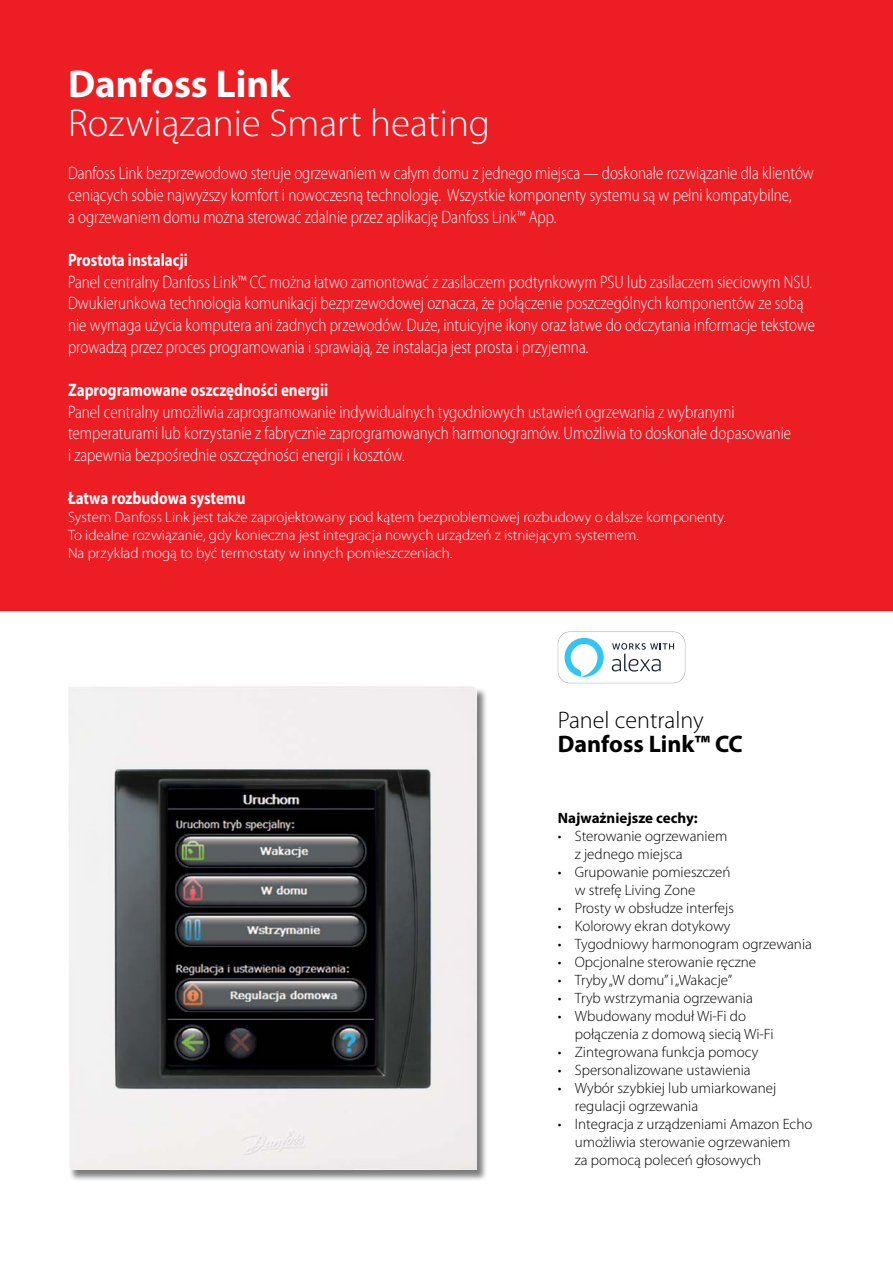
<style>
.page{position:relative;width:893px;height:1263px;background:#fff}
.page>*{position:absolute;margin:0;border:0;box-sizing:border-box;transform-origin:0 0}
.t1{font:300 39px "Myriad Pro";color:#fff}
.t2{font:700 39px "Myriad Pro";color:#fff}
.t3{font:300 24px "Myriad Pro";color:#000}
.t4{font:700 24px "Myriad Pro";color:#000}
.t5{font:300 18px/21.6px "Myriad Pro";color:#fff;scale:.83 1}
.t6{font:700 18px "Myriad Pro";color:#fff;scale:.83 1}
.t7{font:300 15px/18px "Myriad Pro";color:#000}
.t8{font:300 15px/18px "Myriad Pro";color:#fff}
.t9{font:700 15px "Myriad Pro";color:#000}
</style>
<div class="page">
<div style="left:0;top:0;width:893px;height:611px;background:#ed1d24"></div>
<div style="left:69px;top:688px;width:419px;height:493px;background:#000;opacity:.51"></div>
<img style="left:68px;top:687px;width:408px;height:482px">
<svg style="left:558px;top:631px;width:127px;height:52px"></svg>
<h1 class="t2" style="left:68px;top:59px;width:224px">Danfoss Link</h1>
<h1 class="t1" style="left:68px;top:102px;width:424px">Rozwiązanie Smart heating</h1>
<p class="t5" style="left:68px;top:163px;width:900px">Danfoss Link bezprzewodowo steruje ogrzewaniem w całym domu z jednego miejsca — doskonałe rozwiązanie dla klientów ceniących sobie najwyższy komfort i nowoczesną technologię. Wszystkie komponenty systemu są w pełni kompatybilne,<br>a ogrzewaniem domu można sterować zdalnie przez aplikację Danfoss Link™ App.</p>
<p class="t6" style="left:68px;top:248px;width:146px">Prostota instalacji</p>
<p class="t5" style="left:68px;top:271px;width:901px">Panel centralny Danfoss Link™ CC można łatwo zamontować z zasilaczem podtynkowym PSU lub zasilaczem sieciowym NSU.<br>Dwukierunkowa technologia komunikacji bezprzewodowej oznacza, że połączenie poszczególnych komponentów ze sobą nie wymaga użycia komputera ani żadnych przewodów. Duże, intuicyjne ikony oraz łatwe do odczytania informacje tekstowe prowadzą przez proces programowania i sprawiają, że instalacja jest prosta i przyjemna.</p>
<p class="t6" style="left:68px;top:378px;width:315px">Zaprogramowane oszczędności energii</p>
<p class="t5" style="left:68px;top:401px;width:873px">Panel centralny umożliwia zaprogramowanie indywidualnych tygodniowych ustawień ogrzewania z wybranymi temperaturami lub korzystanie z fabrycznie zaprogramowanych harmonogramów. Umożliwia to doskonałe dopasowanie i zapewnia bezpośrednie oszczędności energii i kosztów.</p>
<p class="t6" style="left:68px;top:486px;width:215px">Łatwa rozbudowa systemu</p>
<p class="t8" style="left:68px;top:508px;width:660px">System Danfoss Link jest także zaprojektowany pod kątem bezproblemowej rozbudowy o dalsze komponenty.<br>To idealne rozwiązanie, gdy konieczna jest integracja nowych urządzeń z istniejącym systemem.<br>Na przykład mogą to być termostaty w innych pomieszczeniach.</p>
<h2 class="t3" style="left:558px;top:707px;width:147px">Panel centralny</h2>
<h2 class="t4" style="left:558px;top:728px;width:187px">Danfoss Link™ CC</h2>
<p class="t9" style="left:558px;top:808px;width:142px">Najważniejsze cechy:</p>
<p class="t7" style="left:575px;top:827px;width:154px;text-indent:-17px">• Sterowanie ogrzewaniem z jednego miejsca</p>
<p class="t7" style="left:575px;top:863px;width:157px;text-indent:-17px">• Grupowanie pomieszczeń w strefę Living Zone</p>
<p class="t7" style="left:558px;top:899px;width:178px">• Prosty w obsłudze interfejs</p>
<p class="t7" style="left:558px;top:917px;width:174px">• Kolorowy ekran dotykowy</p>
<p class="t7" style="left:558px;top:935px;width:256px">• Tygodniowy harmonogram ogrzewania</p>
<p class="t7" style="left:558px;top:953px;width:200px">• Opcjonalne sterowanie ręczne</p>
<p class="t7" style="left:558px;top:971px;width:176px">• Tryby „W domu” i „Wakacje”</p>
<p class="t7" style="left:558px;top:989px;width:197px">• Tryb wstrzymania ogrzewania</p>
<p class="t7" style="left:575px;top:1007px;width:200px;text-indent:-17px">• Wbudowany moduł Wi-Fi do połączenia z domową siecią Wi-Fi</p>
<p class="t7" style="left:558px;top:1043px;width:202px">• Zintegrowana funkcja pomocy</p>
<p class="t7" style="left:558px;top:1061px;width:194px">• Spersonalizowane ustawienia</p>
<p class="t7" style="left:575px;top:1079px;width:203px;text-indent:-17px">• Wybór szybkiej lub umiarkowanej regulacji ogrzewania</p>
<p class="t7" style="left:575px;top:1115px;width:239px;text-indent:-17px">• Integracja z urządzeniami Amazon Echo umożliwia sterowanie ogrzewaniem<br>za pomocą poleceń głosowych</p>
</div>
